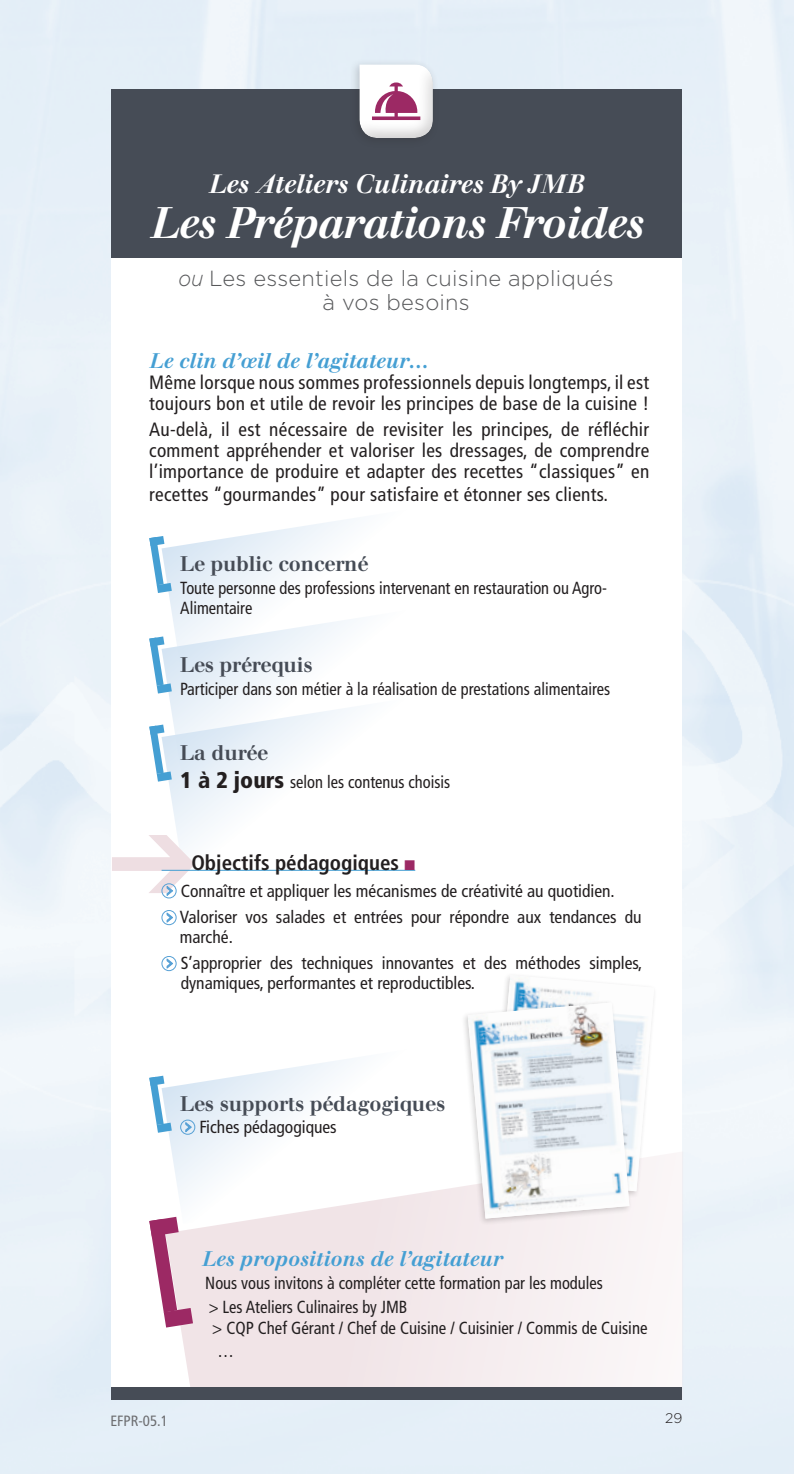
<style>
.page{position:relative;width:794px;height:1474px;background:#fff}
.page>*{position:absolute;margin:0;border:0;box-sizing:border-box;transform-origin:0 0}
.t1{font:italic 500 43.75px "Walbaum";letter-spacing:-.02em;color:#fff;scale:.95 1}
.t2{font:italic 500 26.25px "Walbaum";letter-spacing:-.01em;color:#fff;scale:.96 1}
.t3{font:300 21.88px/24.5px "Gotham";letter-spacing:.01em;color:#57585a;text-align:center}
.t4{font:500 21px "Walbaum";color:#464c56;scale:.95 1}
.t5{font:italic 500 21px "Walbaum";color:#459fd3;scale:.95 1}
.t6{font:700 condensed 21px "Frutiger";color:#231f20}
.t7{font:condensed 19.25px/21px "Frutiger";letter-spacing:.015em;color:#231f20}
.t8{font:condensed 17.5px/19.2px "Frutiger";color:#231f20;scale:.94 1}
.t9{font:condensed 17.5px/26.8px "Frutiger";color:#231f20}
.t10{font:condensed 17.5px/23.4px "Frutiger";color:#231f20;scale:.96 1}
.t11{font:condensed 14.88px "Frutiger";color:#6c6d70}
.t12{font:300 14px "Gotham";color:#231f20}
.s1{font-style:italic}
.s2{font-weight:900;font-size:22.75px}
.s3{color:#9c2964}
</style>
<div class="page">
<img style="left:0;top:0;width:794px;height:1473px">
<div style="left:111px;top:97px;width:570px;height:1294px;background:#fff"></div>
<div style="left:111px;top:89px;width:570px;height:169px;background:#464c56"></div>
<svg style="left:169px;top:519px;width:181px;height:81px"></svg>
<svg style="left:149px;top:536px;width:23px;height:57px"></svg>
<svg style="left:170px;top:600px;width:180px;height:88px;fill:#f2f7fb"></svg>
<svg style="left:149px;top:636px;width:23px;height:57px"></svg>
<svg style="left:162px;top:688px;width:254px;height:183px"></svg>
<svg style="left:149px;top:724px;width:23px;height:57px"></svg>
<svg style="left:168px;top:1059px;width:182px;height:92px"></svg>
<svg style="left:149px;top:1075px;width:23px;height:57px"></svg>
<svg style="left:186px;top:1122px;width:5px;height:9px"></svg>
<div style="left:180px;top:1119px;width:15px;height:15px;border:1px solid #56a0d5;border-radius:50%"></div>
<hr style="left:162px;top:869px;width:253px;height:1px;background:#459fd3">
<svg style="left:112px;top:835px;width:83px;height:60px"></svg>
<div style="left:162px;top:883px;width:14px;height:15px;border:1px solid #56a0d5;border-radius:50%"></div>
<svg style="left:167px;top:912px;width:6px;height:10px"></svg>
<div style="left:162px;top:910px;width:14px;height:15px;border:1px solid #56a0d5;border-radius:50%"></div>
<svg style="left:167px;top:958px;width:6px;height:10px"></svg>
<div style="left:162px;top:956px;width:14px;height:15px;border:1px solid #56a0d5;border-radius:50%"></div>
<svg style="left:166px;top:1151px;width:517px;height:248px;fill:#f5ecee"></svg>
<svg style="left:149px;top:1216px;width:44px;height:111px"></svg>
<div style="left:111px;top:1386px;width:570px;height:13px;background:#464c56"></div>
<div style="left:349px;top:58px;width:91px;height:90px;background:#231f20;opacity:.2"></div>
<div style="left:359px;top:63px;width:77px;height:77px;background:#231f20;opacity:.2"></div>
<svg style="left:359px;top:64px;width:74px;height:74px"></svg>
<div style="left:486px;top:972px;width:171px;height:226px;background:#fff"></div>
<div style="left:461px;top:999px;width:171px;height:226px;background:#231f20;opacity:.2"></div>
<svg style="left:468px;top:976px;width:186px;height:242px"></svg>
<img style="left:468px;top:1002px;width:161px;height:216px">
<h2 class="t2" style="left:208px;top:169px;width:393px">Les Ateliers Culinaires By JMB</h2>
<h1 class="t1" style="left:150px;top:198px;width:520px">Les Préparations Froides</h1>
<p class="t3" style="left:179px;top:265px;width:436px"><span class="s1">ou</span> Les essentiels de la cuisine appliqués à vos besoins</p>
<p class="t5" style="left:149px;top:348px;width:295px">Le clin d’œil de l’agitateur…</p>
<p class="t7" style="left:149px;top:372px;width:501px">Même lorsque nous sommes professionnels depuis longtemps, il est toujours bon et utile de revoir les principes de base de la cuisine !</p>
<p class="t7" style="left:149px;top:419px;width:501px;text-align:justify">Au-delà, il est nécessaire de revisiter les principes, de réfléchir comment appréhender et valoriser les dressages, de comprendre l’importance de produire et adapter des recettes “classiques” en</p>
<p class="t7" style="left:149px;top:484px;width:460px">recettes “gourmandes” pour satisfaire et étonner ses clients.</p>
<p class="t4" style="left:180px;top:552px;width:199px">Le public concerné</p>
<p class="t8" style="left:180px;top:579px;width:455px">Toute personne des professions intervenant en restauration ou Agro-<br>Alimentaire</p>
<p class="t4" style="left:180px;top:652px;width:141px">Les prérequis</p>
<p class="t8" style="left:180px;top:679px;width:459px">Participer dans son métier à la réalisation de prestations alimentaires</p>
<p class="t4" style="left:180px;top:740px;width:94px">La durée</p>
<p class="t8" style="left:180px;top:772px;width:288px"><span class="s2">1 à 2 jours</span> selon les contenus choisis</p>
<p class="t6" style="left:191px;top:850px;width:225px">Objectifs pédagogiques <span class="s3">■</span></p>
<p class="t9" style="left:180px;top:877px;width:463px">Connaître et appliquer les mécanismes de créativité au quotidien.<br>Valoriser vos salades et entrées pour répondre aux tendances du</p>
<p class="t9" style="left:180px;top:923px;width:464px">marché.<br>S’approprier des techniques innovantes et des méthodes simples,</p>
<p class="t9" style="left:181px;top:969px;width:296px">dynamiques, performantes et reproductibles.</p>
<p class="t4" style="left:180px;top:1091px;width:280px">Les supports pédagogiques</p>
<p class="t9" style="left:199px;top:1113px;width:139px">Fiches pédagogiques</p>
<p class="t11" style="left:110px;top:1411px;width:59px">EFPR-05.1</p>
<p class="t5" style="left:202px;top:1246px;width:317px">Les propositions de l’agitateur</p>
<p class="t8" style="left:205px;top:1271px;width:424px;line-height:23.4px">Nous vous invitons à compléter cette formation par les modules &gt; Les Ateliers Culinaires by JMB</p>
<p class="t10" style="left:217px;top:1316px;width:449px;text-indent:-5px">&gt; CQP Chef Gérant / Chef de Cuisine / Cuisinier / Commis de Cuisine …</p>
<p class="t12" style="left:665px;top:1409px;width:19px">29</p>
</div>
